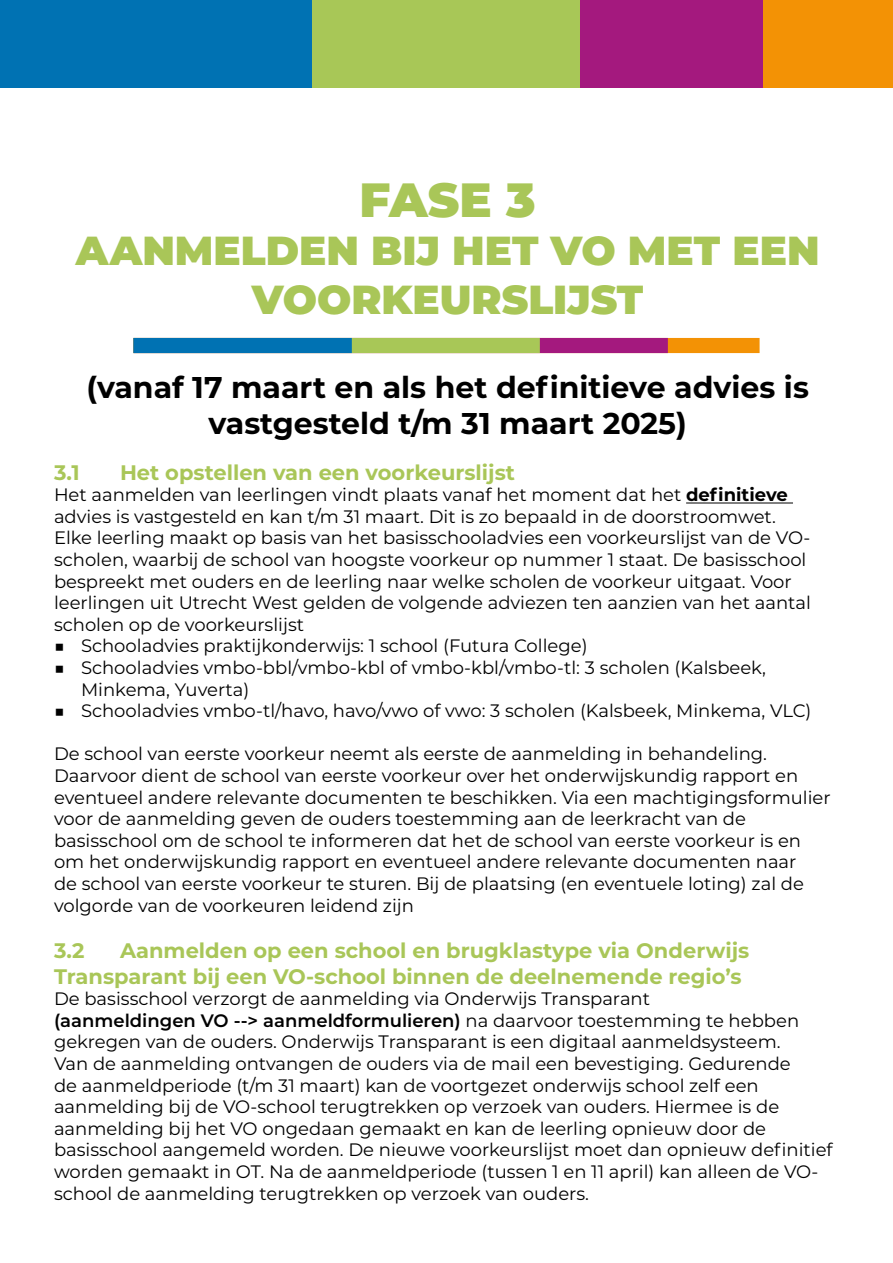
<style>
.page{position:relative;width:893px;height:1263px;background:#fff}
.page>*{position:absolute;margin:0;border:0;box-sizing:border-box;transform-origin:0 0}
.t1{font:900 48px "Montserrat";color:#a9c658}
.t2{font:900 40.5px/48.6px "Montserrat";color:#a9c658;text-align:center}
.t3{font:700 30px/36px "Montserrat";color:#000;text-align:center}
.t4{font:700 21px/25.2px "Montserrat";color:#a9c658}
.t5{font:18px/21.6px "Montserrat";color:#000}
.s1{font-weight:700}
.s2{font-weight:600}
</style>
<div class="page">
<div style="left:0;top:0;width:893px;height:88px;background:#f39205"></div>
<div style="left:0;top:0;width:762px;height:88px;background:#a4197e"></div>
<div style="left:0;top:0;width:580px;height:88px;background:#a8c757"></div>
<div style="left:0;top:0;width:311px;height:88px;background:#0072b3"></div>
<hr style="left:686px;top:502px;width:107px;height:1px;background:#000">
<div style="left:133px;top:338px;width:627px;height:15px;background:#f39205"></div>
<div style="left:133px;top:338px;width:535px;height:15px;background:#a4197e"></div>
<div style="left:133px;top:338px;width:407px;height:15px;background:#a8c757"></div>
<div style="left:133px;top:338px;width:219px;height:15px;background:#0072b3"></div>
<h1 class="t1" style="left:360px;top:163px;width:178px">FASE 3</h1>
<h2 class="t2" style="left:76px;top:224px;width:745px">AANMELDEN BIJ HET VO MET EEN<br>VOORKEURSLIJST</h2>
<h3 class="t3" style="left:86px;top:368px;width:724px">(vanaf 17 maart en als het definitieve advies is vastgesteld t/m 31 maart 2025)</h3>
<p class="t4" style="left:54px;top:458px;width:27px">3.1</p>
<p class="t4" style="left:120px;top:458px;width:396px">Het opstellen van een voorkeurslijst</p>
<p class="t5" style="left:54px;top:483px;width:758px">Het aanmelden van leerlingen vindt plaats vanaf het moment dat het <span class="s1">definitieve </span>advies is vastgesteld en kan t/m 31 maart. Dit is zo bepaald in de doorstroomwet.<br>Elke leerling maakt op basis van het basisschooladvies een voorkeurslijst van de VO&shy;scholen, waarbij de school van hoogste voorkeur op nummer 1 staat. De basisschool bespreekt met ouders en de leerling naar welke scholen de voorkeur uitgaat. Voor leerlingen uit Utrecht West gelden de volgende adviezen ten aanzien van het aantal scholen op de voorkeurslijst</p>
<p class="t5" style="left:54px;top:635px;width:535px">■ Schooladvies praktijkonderwijs: 1 school (Futura College)</p>
<p class="t5" style="left:81px;top:656px;width:687px;text-indent:-27px">■ Schooladvies vmbo-bbl/vmbo-kbl of vmbo-kbl/vmbo-tl: 3 scholen (Kalsbeek,<br>Minkema, Yuverta)</p>
<p class="t5" style="left:54px;top:699px;width:759px">■ Schooladvies vmbo-tl/havo, havo/vwo of vwo: 3 scholen (Kalsbeek, Minkema, VLC)</p>
<p class="t5" style="left:54px;top:743px;width:778px">De school van eerste voorkeur neemt als eerste de aanmelding in behandeling.<br>Daarvoor dient de school van eerste voorkeur over het onderwijskundig rapport en eventueel andere relevante documenten te beschikken. Via een machtigingsformulier voor de aanmelding geven de ouders toestemming aan de leerkracht van de basisschool om de school te informeren dat het de school van eerste voorkeur is en om het onderwijskundig rapport en eventueel andere relevante documenten naar<br>de school van eerste voorkeur te sturen. Bij de plaatsing (en eventuele loting) zal de volgorde van de voorkeuren leidend zijn</p>
<p class="t4" style="left:54px;top:937px;width:32px">3.2</p>
<p class="t4" style="left:54px;top:937px;width:697px;text-indent:66px">Aanmelden op een school en brugklastype via Onderwijs<br>Transparant bij een VO-school binnen de deelnemende regio’s</p>
<p class="t5" style="left:54px;top:987px;width:780px">De basisschool verzorgt de aanmelding via Onderwijs Transparant<br><span class="s2">(aanmeldingen VO --&gt; aanmeldformulieren)</span> na daarvoor toestemming te hebben gekregen van de ouders. Onderwijs Transparant is een digitaal aanmeldsysteem.<br>Van de aanmelding ontvangen de ouders via de mail een bevestiging. Gedurende<br>de aanmeldperiode (t/m 31 maart) kan de voortgezet onderwijs school zelf een aanmelding bij de VO-school terugtrekken op verzoek van ouders. Hiermee is de aanmelding bij het VO ongedaan gemaakt en kan de leerling opnieuw door de basisschool aangemeld worden. De nieuwe voorkeurslijst moet dan opnieuw definitief worden gemaakt in OT. Na de aanmeldperiode (tussen 1 en 11 april) kan alleen de VO&shy;school de aanmelding terugtrekken op verzoek van ouders.</p>
</div>
